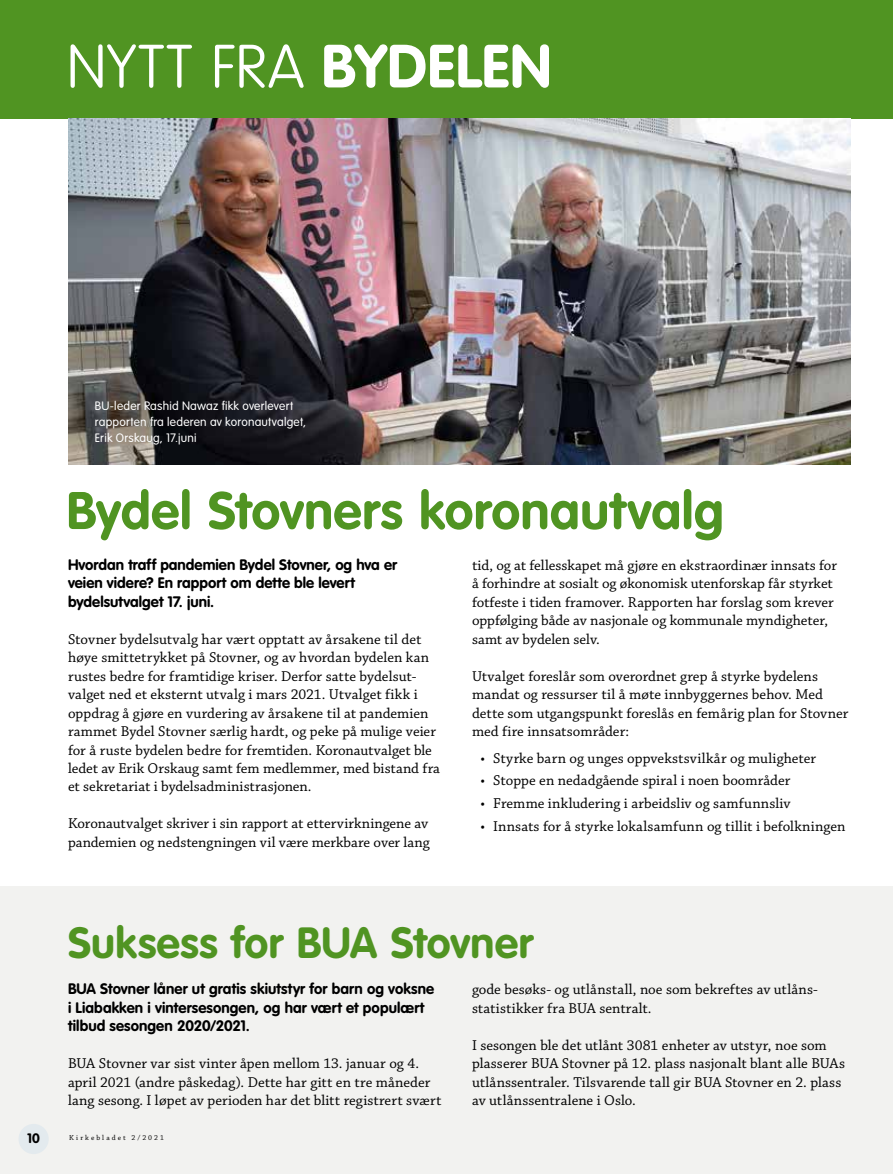
<style>
.page{position:relative;width:893px;height:1174px;background:#fff}
.page>*{position:absolute;margin:0;border:0;box-sizing:border-box;transform-origin:0 0}
.t1{font:100 60px "VAG Rounded";letter-spacing:.02em;color:#fff}
.t2{font:700 52.05px "VAG Rounded";letter-spacing:.005em;color:#509422}
.t3{font:700 43.05px "VAG Rounded";letter-spacing:.01em;color:#509422}
.t4{font:15px/18.5px "Chaparral Pro";letter-spacing:.005em;color:#000}
.t5{font:700 15px/18.5px "VAG Rounded";letter-spacing:.005em;color:#000}
.t6{font:700 13.5px "VAG Rounded";color:#000}
.t7{font:300 12px/15.8px "VAG Rounded";letter-spacing:.02em;color:#fff}
.t8{font:7.5px "Chaparral Pro";letter-spacing:.27em;color:#000}
.s1{font-weight:700}
</style>
<div class="page">
<div style="left:0;top:886px;width:893px;height:288px;background:#f2f2f0"></div>
<div style="left:0;top:0;width:893px;height:118px;background:#509422"></div>
<img style="left:68px;top:118px;width:782px;height:346px">
<div style="left:19px;top:1123px;width:30px;height:31px;background:#e3eaee;border-radius:50%"></div>
<h1 class="t1" style="left:67px;top:32px;width:486px">NYTT FRA <span class="s1">BYDELEN</span></h1>
<p class="t7" style="left:95px;top:398px;width:213px">BU-leder Rashid Nawaz fikk overlevert rapporten fra lederen av koronautvalget,<br>Erik Orskaug, 17.juni</p>
<h2 class="t2" style="left:67px;top:480px;width:659px">Bydel Stovners koronautvalg</h2>
<p class="t4" style="left:472px;top:556px;width:366px">tid, og at fellesskapet må gjøre en ekstraordinær innsats for å forhindre at sosialt og økonomisk utenforskap får styrket fotfeste i tiden framover. Rapporten har forslag som krever oppfølging både av nasjonale og kommunale myndigheter, samt av bydelen selv.</p>
<p class="t4" style="left:472px;top:667px;width:378px">Utvalget foreslår som overordnet grep å styrke bydelens mandat og ressurser til å møte innbyggernes behov. Med dette som utgangspunkt foreslås en femårig plan for Stovner med fire innsatsområder:</p>
<p class="t4" style="left:480px;top:749px;width:337px">• Styrke barn og unges oppvekstsvilkår og muligheter</p>
<p class="t4" style="left:480px;top:772px;width:311px">• Stoppe en nedadgående spiral i noen boområder</p>
<p class="t4" style="left:480px;top:794px;width:312px">• Fremme inkludering i arbeidsliv og samfunnsliv</p>
<p class="t4" style="left:480px;top:817px;width:366px">• Innsats for å styrke lokalsamfunn og tillit i befolkningen</p>
<p class="t5" style="left:68px;top:555px;width:331px">Hvordan traff pandemien Bydel Stovner, og hva er veien videre? En rapport om dette ble levert bydelsutvalget 17. juni.</p>
<p class="t4" style="left:68px;top:630px;width:374px">Stovner bydelsutvalg har vært opptatt av årsakene til det høye smittetrykket på Stovner, og av hvordan bydelen kan rustes bedre for framtidige kriser. Derfor satte bydelsut&shy;valget ned et eksternt utvalg i mars 2021. Utvalget fikk i oppdrag å gjøre en vurdering av årsakene til at pandemien rammet Bydel Stovner særlig hardt, og peke på mulige veier for å ruste bydelen bedre for fremtiden. Koronautvalget ble ledet av Erik Orskaug samt fem medlemmer, med bistand fra et sekretariat i bydelsadministrasjonen.</p>
<p class="t4" style="left:68px;top:815px;width:363px">Koronautvalget skriver i sin rapport at ettervirkningene av pandemien og nedstengningen vil være merkbare over lang</p>
<h3 class="t3" style="left:68px;top:917px;width:467px">Suksess for BUA Stovner</h3>
<p class="t5" style="left:68px;top:979px;width:368px">BUA Stovner låner ut gratis skiutstyr for barn og voksne i Liabakken i vintersesongen, og har vært et populært tilbud sesongen 2020/2021.</p>
<p class="t4" style="left:68px;top:1055px;width:375px">BUA Stovner var sist vinter åpen mellom 13. januar og 4. april 2021 (andre påskedag). Dette har gitt en tre måneder lang sesong. I løpet av perioden har det blitt registrert svært</p>
<p class="t6" style="left:27px;top:1130px;width:14px">10</p>
<p class="t8" style="left:69px;top:1133px;width:96px">Kirkebladet 2/2021</p>
<p class="t4" style="left:472px;top:981px;width:348px">gode besøks- og utlånstall, noe som bekreftes av utlåns&shy;statistikker fra BUA sentralt.</p>
<p class="t4" style="left:472px;top:1036px;width:375px">I sesongen ble det utlånt 3081 enheter av utstyr, noe som plasserer BUA Stovner på 12. plass nasjonalt blant alle BUAs utlånssentraler. Tilsvarende tall gir BUA Stovner en 2. plass av utlånssentralene i Oslo.</p>
</div>
